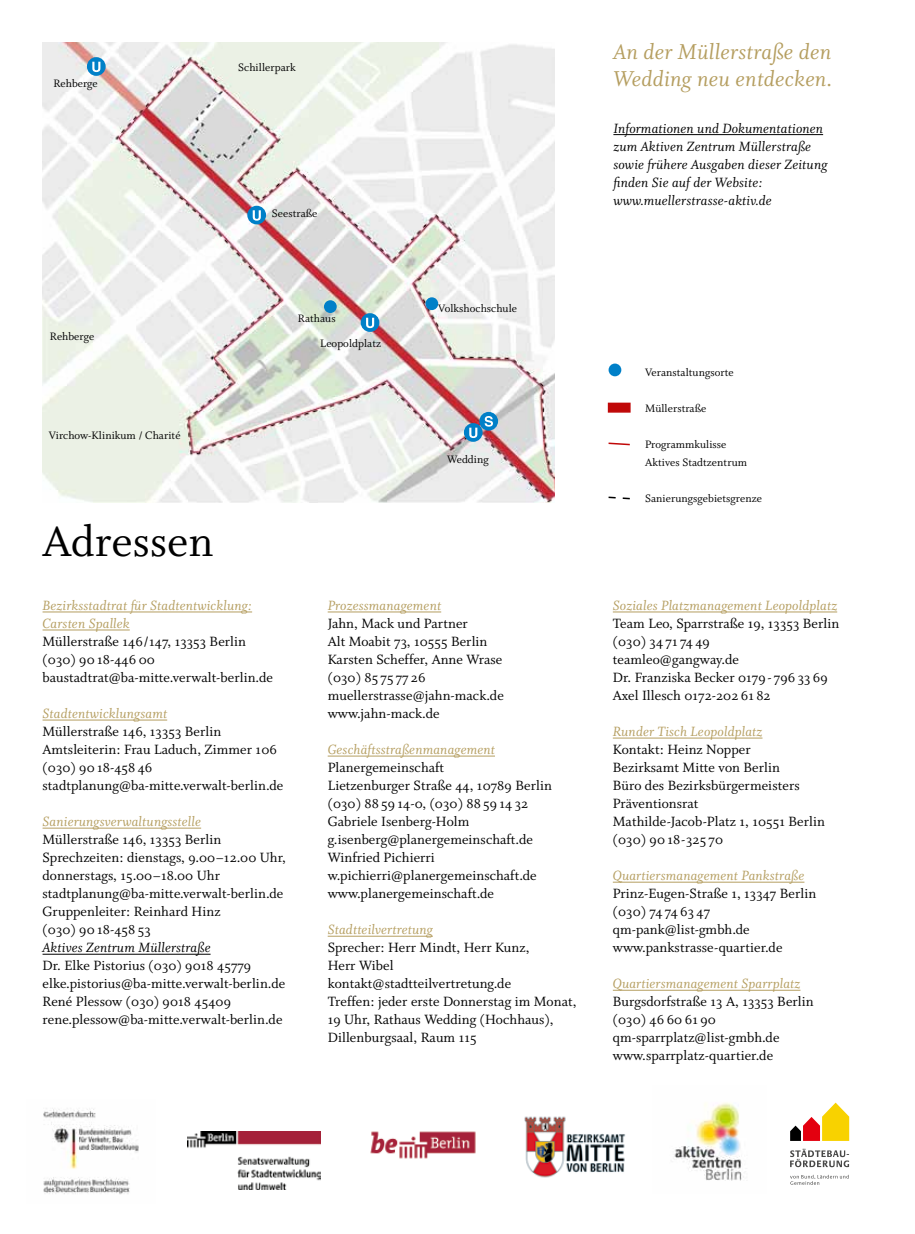
<style>
.page{position:relative;width:915px;height:1234px;background:#fff}
.page>*{position:absolute;margin:0;border:0;box-sizing:border-box;transform-origin:0 0}
.t1{font:48px "Whitman Roman Os F";letter-spacing:.005em;color:#000}
.t2{font:24px/27px "Whitman Italic Os F";letter-spacing:.01em;color:#b59e60}
.t3{font:15px/18px "Whitman Roman Os F";letter-spacing:.005em;color:#000}
.t4{font:15px/18px "Whitman Italic Os F";letter-spacing:.01em;color:#b59e60}
.t5{font:15px/18px "Whitman Italic Os F";letter-spacing:.01em;color:#000}
.t6{font:12px/18px "Whitman Roman Os F";letter-spacing:.005em;color:#000}
</style>
<div class="page">
<hr style="left:43px;top:611px;width:209px;height:1px;background:#b59e60">
<hr style="left:43px;top:629px;width:87px;height:1px;background:#b59e60">
<hr style="left:43px;top:719px;width:124px;height:1px;background:#b59e60">
<hr style="left:43px;top:827px;width:158px;height:1px;background:#b59e60">
<hr style="left:43px;top:953px;width:167px;height:1px;background:#000">
<hr style="left:327px;top:611px;width:114px;height:1px;background:#b59e60">
<hr style="left:327px;top:755px;width:168px;height:1px;background:#b59e60">
<hr style="left:327px;top:935px;width:105px;height:1px;background:#b59e60">
<hr style="left:612px;top:611px;width:224px;height:1px;background:#b59e60">
<hr style="left:612px;top:737px;width:150px;height:1px;background:#b59e60">
<hr style="left:612px;top:881px;width:192px;height:1px;background:#b59e60">
<hr style="left:612px;top:989px;width:188px;height:1px;background:#b59e60">
<hr style="left:613px;top:134px;width:209px;height:1px;background:#000">
<img style="left:43px;top:43px;width:511px;height:459px">
<svg style="left:463px;top:423px;width:19px;height:18px"></svg>
<svg style="left:469px;top:427px;width:8px;height:11px"></svg>
<div style="left:247px;top:206px;width:19px;height:18px;background:#0080c8;border-radius:50%"></div>
<svg style="left:252px;top:210px;width:9px;height:11px"></svg>
<div style="left:87px;top:57px;width:19px;height:19px;background:#0080c8;border-radius:50%"></div>
<svg style="left:92px;top:61px;width:9px;height:9px"></svg>
<svg style="left:92px;top:62px;width:8px;height:10px"></svg>
<svg style="left:360px;top:313px;width:19px;height:19px"></svg>
<svg style="left:365px;top:317px;width:10px;height:11px"></svg>
<svg style="left:366px;top:317px;width:8px;height:11px"></svg>
<div style="left:479px;top:412px;width:19px;height:18px;background:#0080c8;border-radius:50%"></div>
<svg style="left:484px;top:416px;width:9px;height:10px"></svg>
<div style="left:425px;top:297px;width:13px;height:13px;background:#0080c8;border-radius:50%"></div>
<div style="left:608px;top:363px;width:13px;height:13px;background:#0080c8;border-radius:50%"></div>
<div style="left:324px;top:300px;width:12px;height:13px;background:#0080c8;border-radius:50%"></div>
<div style="left:607px;top:402px;width:23px;height:10px;background:#c00808;border:2px solid #c00808"></div>
<svg style="left:608px;top:496px;width:22px;height:4px"></svg>
<svg style="left:608px;top:442px;width:22px;height:4px"></svg>
<img style="left:43px;top:1108px;width:96px;height:87px">
<img style="left:188px;top:1131px;width:132px;height:57px">
<img style="left:370px;top:1131px;width:106px;height:28px">
<img style="left:524px;top:1116px;width:102px;height:62px">
<img style="left:674px;top:1102px;width:70px;height:79px">
<svg style="left:790px;top:1102px;width:58px;height:38px"></svg>
<svg style="left:790px;top:1174px;width:58px;height:10px"></svg>
<svg style="left:790px;top:1148px;width:58px;height:18px"></svg>
<p class="t6" style="left:53px;top:75px;width:46px">Rehberge</p>
<p class="t6" style="left:238px;top:59px;width:59px">Schillerpark</p>
<p class="t6" style="left:50px;top:327px;width:46px">Rehberge</p>
<p class="t6" style="left:49px;top:426px;width:133px">Virchow-Klinikum / Charité</p>
<h1 class="t1" style="left:43px;top:514px;width:173px">Adressen</h1>
<p class="t6" style="left:272px;top:205px;width:47px">Seestraße</p>
<p class="t6" style="left:298px;top:309px;width:39px">Rathaus</p>
<p class="t6" style="left:320px;top:334px;width:62px">Leopoldplatz</p>
<p class="t6" style="left:438px;top:300px;width:80px">Volkshochschule</p>
<p class="t6" style="left:447px;top:450px;width:43px">Wedding</p>
<p class="t4" style="left:43px;top:596px;width:211px">Bezirksstadtrat für Stadtentwicklung:<br>Carsten Spallek</p>
<p class="t3" style="left:43px;top:632px;width:232px">Müllerstraße 146/147, 13353 Berlin (030) 90 18-446 00 baustadtrat@ba-mitte.verwalt-berlin.de</p>
<p class="t4" style="left:43px;top:704px;width:126px">Stadtentwicklungsamt</p>
<p class="t3" style="left:43px;top:722px;width:242px">Müllerstraße 146, 13353 Berlin Amtsleiterin: Frau Laduch, Zimmer 106 (030) 90 18-458 46 stadtplanung@ba-mitte.verwalt-berlin.de</p>
<p class="t4" style="left:43px;top:812px;width:160px">Sanierungsverwaltungsstelle</p>
<p class="t3" style="left:43px;top:830px;width:245px">Müllerstraße 146, 13353 Berlin Sprechzeiten: dienstags, 9.00–12.00 Uhr, donnerstags, 15.00–18.00 Uhr stadtplanung@ba-mitte.verwalt-berlin.de Gruppenleiter: Reinhard Hinz<br>(030) 90 18-458 53</p>
<p class="t5" style="left:43px;top:938px;width:169px">Aktives Zentrum Müllerstraße</p>
<p class="t3" style="left:43px;top:956px;width:244px">Dr. Elke Pistorius (030) 9018 45779 elke.pistorius@ba-mitte.verwalt-berlin.de René Plessow (030) 9018 45409 rene.plessow@ba-mitte.verwalt-berlin.de</p>
<p class="t4" style="left:327px;top:596px;width:115px">Prozessmanagement</p>
<p class="t3" style="left:327px;top:614px;width:177px">Jahn, Mack und Partner<br>Alt Moabit 73, 10555 Berlin<br>Karsten Scheffer, Anne Wrase (030) 85 75 77 26 muellerstrasse@jahn-mack.de www.jahn-mack.de</p>
<p class="t4" style="left:327px;top:740px;width:169px">Geschäftsstraßenmanagement</p>
<p class="t3" style="left:327px;top:758px;width:226px">Planergemeinschaft<br>Lietzenburger Straße 44, 10789 Berlin (030) 88 59 14-0, (030) 88 59 14 32<br>Gabriele Isenberg-Holm g.isenberg@planergemeinschaft.de<br>Winfried Pichierri w.pichierri@planergemeinschaft.de www.planergemeinschaft.de</p>
<p class="t4" style="left:327px;top:920px;width:107px">Stadtteilvertretung</p>
<p class="t3" style="left:327px;top:938px;width:250px">Sprecher: Herr Mindt, Herr Kunz,<br>Herr Wibel kontakt@stadtteilvertretung.de<br>Treffen: jeder erste Donnerstag im Monat,<br>19 Uhr, Rathaus Wedding (Hochhaus),<br>Dillenburgsaal, Raum 115</p>
<h2 class="t2" style="left:613px;top:39px;width:220px">An der Müllerstraße den<br>Wedding neu entdecken.</h2>
<p class="t5" style="left:613px;top:119px;width:215px">Informationen und Dokumentationen zum Aktiven Zentrum Müllerstraße sowie frühere Ausgaben dieser Zeitung finden Sie auf der Website: www.muellerstrasse-aktiv.de</p>
<p class="t6" style="left:645px;top:363px;width:90px">Veranstaltungsorte</p>
<p class="t6" style="left:645px;top:399px;width:63px">Müllerstraße</p>
<p class="t6" style="left:645px;top:435px;width:103px">Programmkulisse<br>Aktives Stadtzentrum</p>
<p class="t6" style="left:645px;top:489px;width:118px">Sanierungsgebietsgrenze</p>
<p class="t4" style="left:612px;top:596px;width:226px">Soziales Platzmanagement Leopoldplatz</p>
<p class="t3" style="left:612px;top:614px;width:228px">Team Leo, Sparrstraße 19, 13353 Berlin (030) 34 71 74 49 teamleo@gangway.de<br>Dr. Franziska Becker 0179- 796 33 69<br>Axel Illesch 0172-202 61 82</p>
<p class="t4" style="left:612px;top:722px;width:151px">Runder Tisch Leopoldplatz</p>
<p class="t3" style="left:612px;top:740px;width:213px">Kontakt: Heinz Nopper<br>Bezirksamt Mitte von Berlin<br>Büro des Bezirksbürgermeisters<br>Präventionsrat<br>Mathilde-Jacob-Platz 1, 10551 Berlin (030) 90 18-325 70</p>
<p class="t4" style="left:612px;top:866px;width:193px">Quartiersmanagement Pankstraße</p>
<p class="t3" style="left:612px;top:884px;width:205px">Prinz-Eugen-Straße 1, 13347 Berlin (030) 74 74 63 47 qm-pank@list-gmbh.de www.pankstrasse-quartier.de</p>
<p class="t4" style="left:612px;top:974px;width:189px">Quartiersmanagement Sparrplatz</p>
<p class="t3" style="left:612px;top:992px;width:202px">Burgsdorfstraße 13 A, 13353 Berlin (030) 46 60 61 90 qm-sparrplatz@list-gmbh.de www.sparrplatz-quartier.de</p>
</div>
